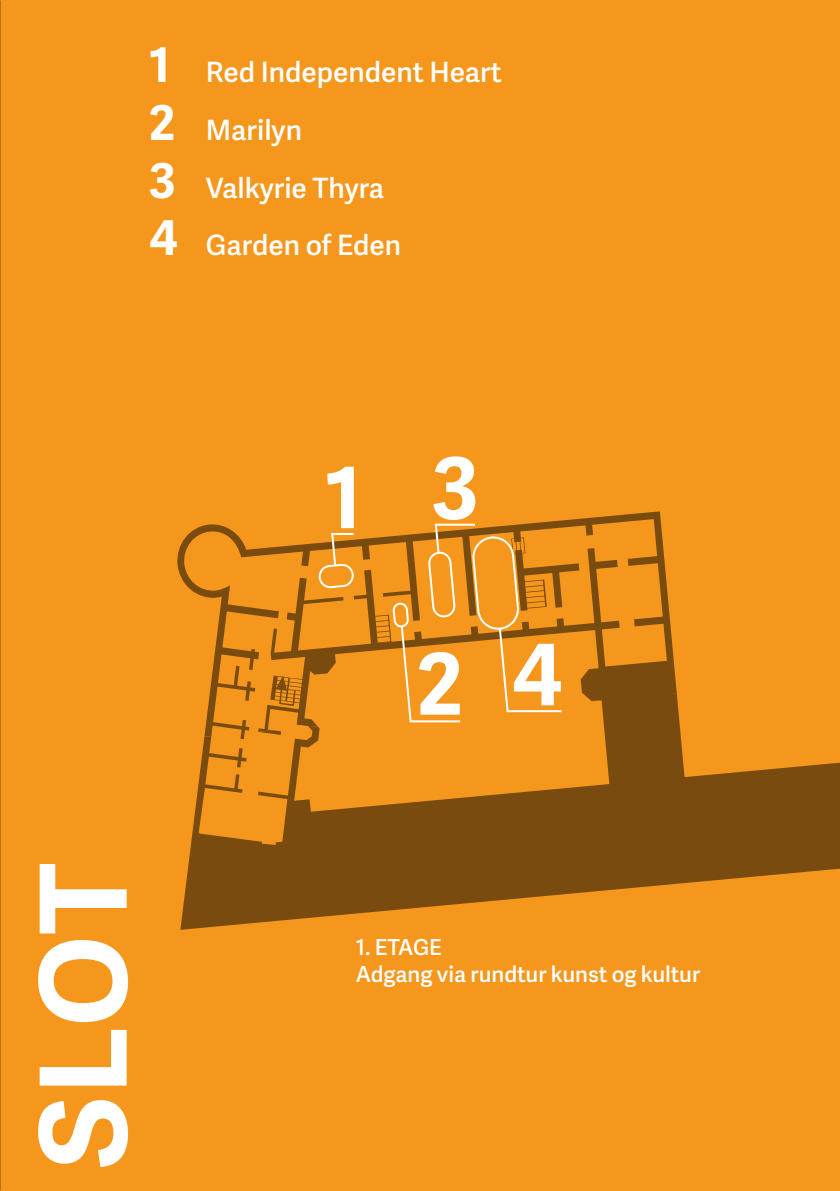
<style>
.page{position:relative;width:840px;height:1191px;background:#fff}
.page>*{position:absolute;margin:0;border:0;box-sizing:border-box;transform-origin:0 0}
.t1{font:700 120px "Adelle Sans";color:#fff}
.t2{font:700 85px "Adelle Sans";color:#fff}
.t3{font:28px/57.6px "Adelle Sans Sb";color:#fff}
.t4{font:22px/26.4px "Adelle Sans Sb";color:#fff}
.s1{font-family:"Adelle Sans";font-weight:700;font-size:48px}
</style>
<div class="page">
<div style="left:0;top:0;width:839px;height:1191px;background:#f5971c"></div>
<svg style="left:200px;top:693px;width:639px;height:79px"></svg>
<svg style="left:177px;top:511px;width:499px;height:225px"></svg>
<svg style="left:270px;top:675px;width:33px;height:32px"></svg>
<svg style="left:270px;top:628px;width:7px;height:25px"></svg>
<svg style="left:180px;top:772px;width:659px;height:157px;fill:#7a4b0e"></svg>
<img style="left:0;top:0;width:1px;height:1191px">
<svg style="left:318px;top:532px;width:37px;height:56px"></svg>
<svg style="left:375px;top:522px;width:188px;height:201px"></svg>
<p class="t3" style="left:149px;top:42px;width:354px"><span class="s1">1</span> Red Independent Heart<br><span class="s1">2</span> Marilyn<br><span class="s1">3</span> Valkyrie Thyra<br><span class="s1">4</span> Garden of Eden</p>
<h1 class="t1" style="left:-4px;top:1168px;width:307px;rotate:-90deg">SLOT</h1>
<h2 class="t2" style="left:324px;top:435px;width:39px">1</h2>
<h2 class="t2" style="left:431px;top:426px;width:49px">3</h2>
<h2 class="t2" style="left:416px;top:622px;width:48px">2</h2>
<h2 class="t2" style="left:511px;top:612px;width:52px">4</h2>
<p class="t4" style="left:355px;top:933px;width:346px">1. ETAGE<br>Adgang via rundtur kunst og kultur</p>
</div>
